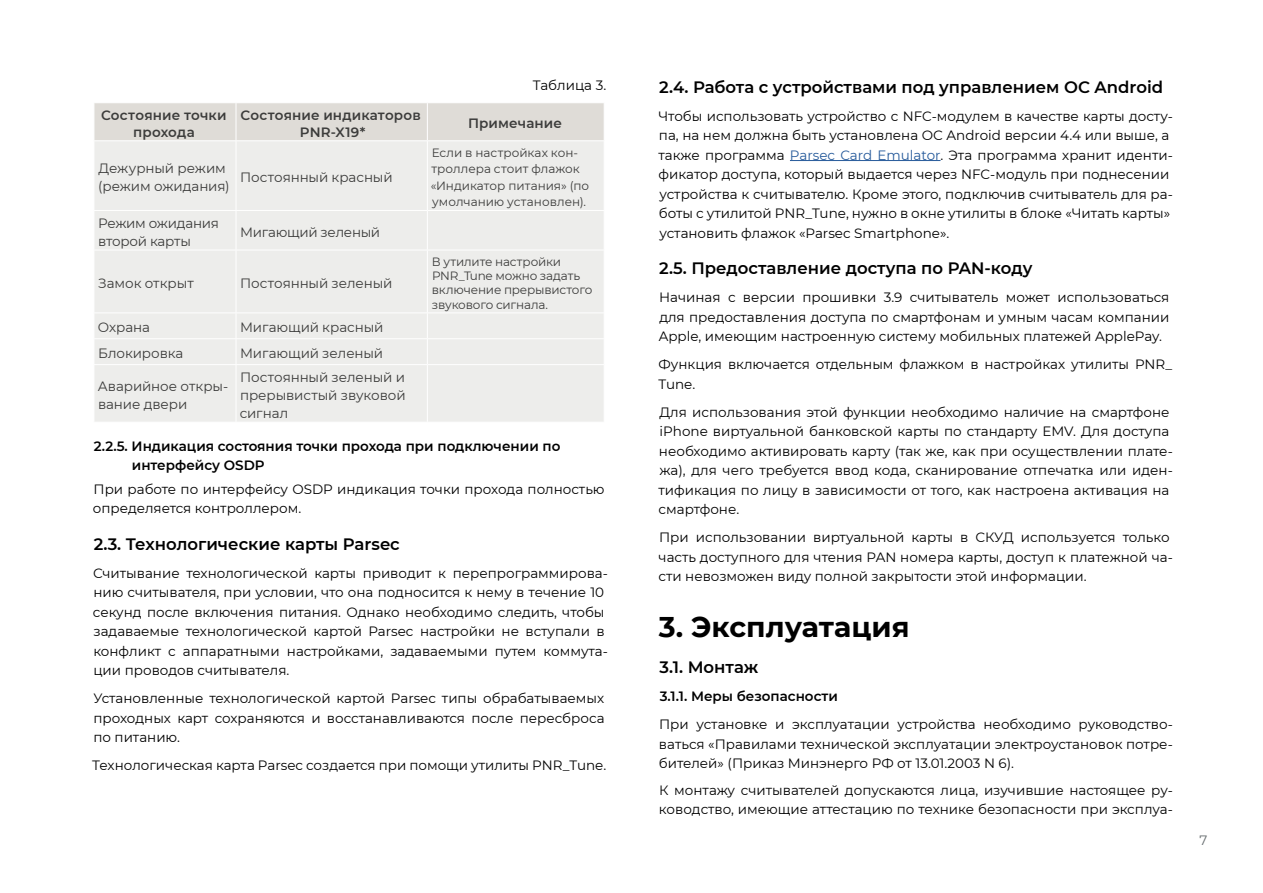
<style>
.page{position:relative;width:1263px;height:893px;background:#fff}
.page>*{position:absolute;margin:0;border:0;box-sizing:border-box;transform-origin:0 0}
.заголовок{font:700 28.5px "Montserrat";color:#000}
.заголовок-2{font:600 16.5px "Montserrat";color:#000}
.абзац2{font:600 16.5px "Montserrat";color:#000}
.Подзаголовок{font:600 16.5px "Montserrat";color:#000}
.заголовок-3{font:13.5px/19.5px "Montserrat";color:#000}
.абзац2-2{font:13.5px/19.5px "Montserrat";color:#000}
.t1{font:13.5px/18px "Montserrat";letter-spacing:-.01em;color:#3c3c3b}
.абзац2-3{font:600 13.5px/19.5px "Montserrat";color:#000}
.t2{font:600 13.5px/16.5px "Montserrat";letter-spacing:.01em;color:#3c3c3b;text-align:center}
.Подзаголовок-2{font:13.5px "Montserrat";letter-spacing:.005em;color:#000}
.t3{font:13.5px "Montserrat";color:#686e70}
.t4{font:12px/16.5px "Montserrat";letter-spacing:-.005em;color:#3c3c3b}
.s1{color:#275b9b}
</style>
<div class="page">
<div style="left:95px;top:103px;width:509px;height:37px;background:#dfdcd7"></div>
<div style="left:95px;top:141px;width:509px;height:281px;background:#ededeb"></div>
<hr style="left:236px;top:103px;width:1px;height:37px;background:#fff">
<hr style="left:427px;top:103px;width:1px;height:37px;background:#fff">
<hr style="left:236px;top:141px;width:1px;height:69px;background:#fff">
<hr style="left:427px;top:141px;width:1px;height:69px;background:#fff">
<hr style="left:94px;top:210px;width:142px;height:1px;background:#fff">
<hr style="left:236px;top:210px;width:191px;height:1px;background:#fff">
<hr style="left:236px;top:211px;width:1px;height:39px;background:#fff">
<hr style="left:427px;top:210px;width:177px;height:1px;background:#fff">
<hr style="left:427px;top:211px;width:1px;height:39px;background:#fff">
<hr style="left:94px;top:250px;width:142px;height:1px;background:#fff">
<hr style="left:236px;top:250px;width:191px;height:1px;background:#fff">
<hr style="left:236px;top:250px;width:1px;height:62px;background:#fff">
<hr style="left:427px;top:250px;width:177px;height:1px;background:#fff">
<hr style="left:427px;top:250px;width:1px;height:62px;background:#fff">
<hr style="left:94px;top:312px;width:142px;height:1px;background:#fff">
<hr style="left:236px;top:312px;width:191px;height:1px;background:#fff">
<hr style="left:427px;top:312px;width:177px;height:1px;background:#fff">
<hr style="left:94px;top:338px;width:142px;height:1px;background:#fff">
<svg style="left:94px;top:314px;width:1px;height:50px"></svg>
<hr style="left:236px;top:338px;width:191px;height:1px;background:#fff">
<svg style="left:236px;top:313px;width:1px;height:51px"></svg>
<hr style="left:427px;top:338px;width:177px;height:1px;background:#fff">
<svg style="left:427px;top:313px;width:1px;height:51px"></svg>
<hr style="left:94px;top:364px;width:142px;height:1px;background:#fff">
<hr style="left:236px;top:364px;width:191px;height:1px;background:#fff">
<hr style="left:236px;top:365px;width:1px;height:57px;background:#fff">
<hr style="left:427px;top:364px;width:177px;height:1px;background:#fff">
<hr style="left:427px;top:365px;width:1px;height:57px;background:#fff">
<hr style="left:790px;top:160px;width:150px;height:1px;background:#275b9b">
<p class="Подзаголовок-2" style="left:533px;top:76px;width:75px">Таблица 3.</p>
<p class="t2" style="left:101px;top:106px;width:127px">Состояние точки прохода</p>
<p class="t2" style="left:240px;top:106px;width:182px">Состояние индикаторов<br>PNR-X19*</p>
<p class="t2" style="left:468px;top:115px;width:96px">Примечание</p>
<p class="t1" style="left:98px;top:159px;width:133px">Дежурный режим (режим ожидания)</p>
<p class="t1" style="left:240px;top:168px;width:154px">Постоянный красный</p>
<p class="t4" style="left:431px;top:144px;width:160px">Если в настройках кон&shy;троллера стоит флажок «Индикатор питания» (по умолчанию установлен).</p>
<p class="t1" style="left:98px;top:213px;width:122px">Режим ожидания второй карты</p>
<p class="t1" style="left:240px;top:222px;width:141px">Мигающий зеленый</p>
<p class="t1" style="left:98px;top:274px;width:97px">Замок открыт</p>
<p class="t1" style="left:240px;top:274px;width:154px">Постоянный зеленый</p>
<p class="t4" style="left:432px;top:254px;width:162px;line-height:14.2px">В утилите настройки<br>PNR_Tune можно задать включение прерывистого звукового сигнала.</p>
<p class="t1" style="left:98px;top:318px;width:54px">Охрана</p>
<p class="t1" style="left:240px;top:318px;width:145px">Мигающий красный</p>
<p class="t1" style="left:98px;top:344px;width:87px">Блокировка</p>
<p class="t1" style="left:240px;top:344px;width:144px">Мигающий зеленый</p>
<p class="t1" style="left:98px;top:377px;width:132px">Аварийное откры&shy;вание двери</p>
<p class="t1" style="left:240px;top:368px;width:168px;text-align:justify">Постоянный зеленый и прерывистый звуковой сигнал</p>
<p class="абзац2-3" style="left:132px;top:435px;width:430px;text-indent:-38px">2.2.5. Индикация состояния точки прохода при подключении по интерфейсу OSDP</p>
<p class="заголовок-3" style="left:93px;top:479px;width:513px">При работе по интерфейсу OSDP индикация точки прохода полностью определяется контроллером.</p>
<p class="абзац2" style="left:94px;top:532px;width:308px">2.3. Технологические карты Parsec</p>
<p class="абзац2-2" style="left:93px;top:563px;width:516px">Считывание технологической карты приводит к перепрограммирова&shy;нию считывателя, при условии, что она подносится к нему в течение 10 секунд после включения питания. Однако необходимо следить, чтобы задаваемые технологической картой Parsec настройки не вступали в конфликт с аппаратными настройками, задаваемыми путем коммута&shy;ции проводов считывателя.</p>
<p class="абзац2-2" style="left:93px;top:688px;width:513px;text-align:justify">Установленные технологической картой Parsec типы обрабатываемых проходных карт сохраняются и восстанавливаются после пересброса по питанию.</p>
<p class="абзац2-2" style="left:92px;top:755px;width:515px">Технологическая карта Parsec создается при помощи утилиты PNR_Tune.</p>
<p class="заголовок-2" style="left:659px;top:75px;width:505px">2.4. Работа с устройствами под управлением ОС Android</p>
<p class="заголовок-3" style="left:658px;top:105px;width:516px">Чтобы использовать устройство с NFC-модулем в качестве карты досту&shy;па, на нем должна быть установлена ОС Android версии 4.4 или выше, а также программа <span class="s1">Parsec Card Emulator</span>. Эта программа хранит иденти&shy;фикатор доступа, который выдается через NFC-модуль при поднесении устройства к считывателю. Кроме этого, подключив считыватель для ра&shy;боты с утилитой PNR_Tune, нужно в окне утилиты в блоке «Читать карты» установить флажок «Parsec Smartphone».</p>
<p class="заголовок-2" style="left:659px;top:256px;width:375px">2.5. Предоставление доступа по PAN-коду</p>
<p class="заголовок-3" style="left:659px;top:287px;width:512px;text-align:justify">Начиная с версии прошивки 3.9 считыватель может использоваться для предоставления доступа по смартфонам и умным часам компании Apple, имеющим настроенную систему мобильных платежей ApplePay.</p>
<p class="заголовок-3" style="left:658px;top:354px;width:515px">Функция включается отдельным флажком в настройках утилиты PNR_<br>Tune.</p>
<p class="заголовок-3" style="left:658px;top:402px;width:516px">Для использования этой функции необходимо наличие на смартфоне iPhone виртуальной банковской карты по стандарту EMV. Для доступа необходимо активировать карту (так же, как при осуществлении плате&shy;жа), для чего требуется ввод кода, сканирование отпечатка или иден&shy;тификация по лицу в зависимости от того, как настроена активация на смартфоне.</p>
<p class="заголовок-3" style="left:658px;top:527px;width:516px">При использовании виртуальной карты в СКУД используется только часть доступного для чтения PAN номера карты, доступ к платежной ча&shy;сти невозможен виду полной закрытости этой информации.</p>
<p class="заголовок" style="left:659px;top:606px;width:252px">3. Эксплуатация</p>
<p class="Подзаголовок" style="left:659px;top:655px;width:100px">3.1. Монтаж</p>
<p class="абзац2-3" style="left:660px;top:686px;width:180px">3.1.1. Меры безопасности</p>
<p class="абзац2-2" style="left:659px;top:714px;width:515px;text-align:justify">При установке и эксплуатации устройства необходимо руководство&shy;ваться «Правилами технической эксплуатации электроустановок потре&shy;бителей» (Приказ Минэнерго РФ от 13.01.2003 N 6).</p>
<p class="абзац2-2" style="left:659px;top:780px;width:515px">К монтажу считывателей допускаются лица, изучившие настоящее ру&shy;ководство, имеющие аттестацию по технике безопасности при эксплуа-</p>
<p class="t3" style="left:1199px;top:831px;width:9px">7</p>
</div>
